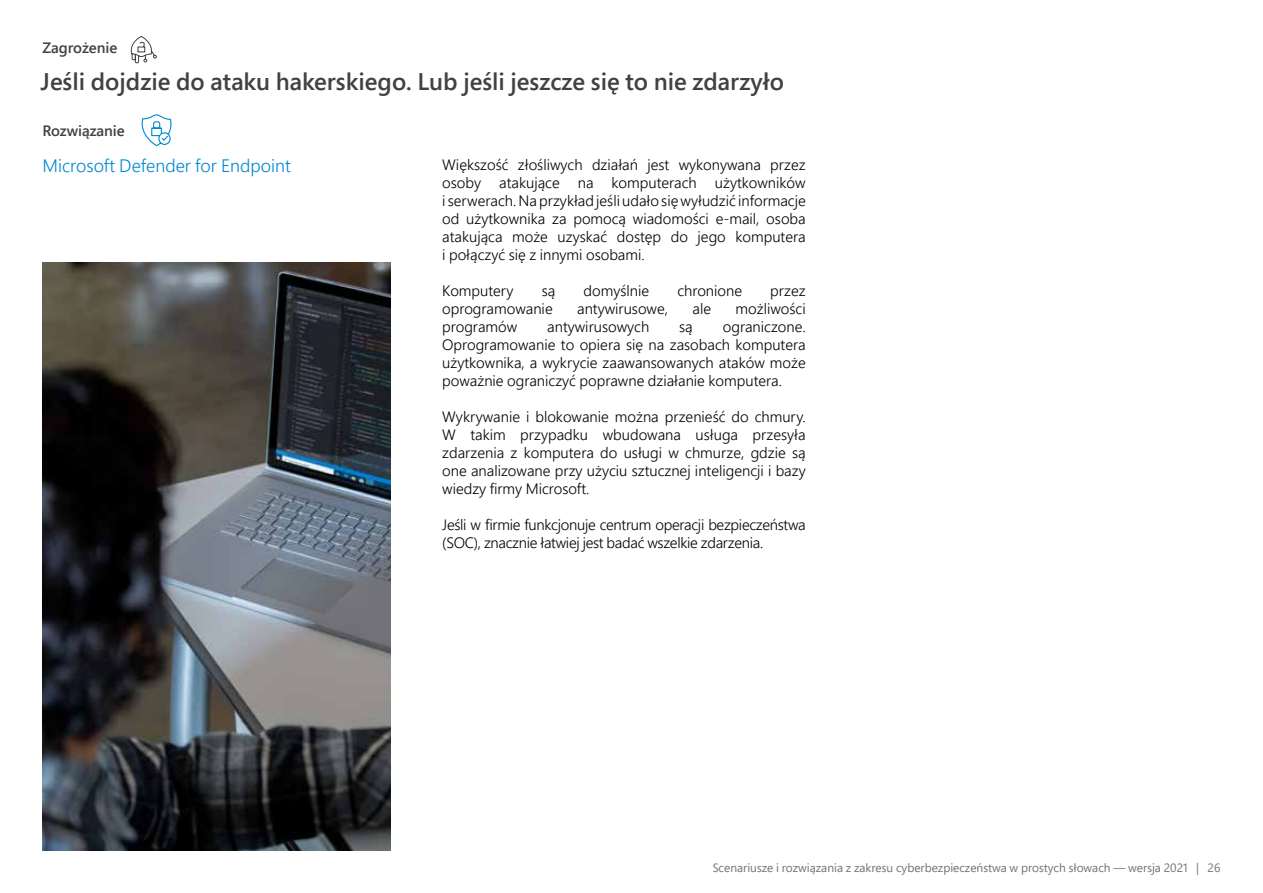
<style>
.page{position:relative;width:1263px;height:893px;background:#fff}
.page>*{position:absolute;margin:0;border:0;box-sizing:border-box;transform-origin:0 0}
.t1{font:600 24px "Segoe Pro";color:#414042}
.t2{font:300 18px "Segoe Pro";color:#0089cf}
.t3{font:300 15px/18px "Segoe Pro";color:#000;text-align:justify}
.t4{font:300 15px/18px "Segoe Pro";letter-spacing:-.02em;color:#000}
.t5{font:600 15px "Segoe Pro";color:#414042}
.t6{font:12px "Segoe Pro";color:#737373}
</style>
<div class="page">
<svg style="left:141px;top:114px;width:31px;height:33px"></svg>
<svg style="left:130px;top:36px;width:27px;height:28px"></svg>
<img style="left:43px;top:263px;width:347px;height:587px">
<p class="t5" style="left:43px;top:38px;width:76px">Zagrożenie</p>
<h1 class="t1" style="left:40px;top:65px;width:745px">Jeśli dojdzie do ataku hakerskiego. Lub jeśli jeszcze się to nie zdarzyło</h1>
<p class="t5" style="left:43px;top:121px;width:84px">Rozwiązanie</p>
<p class="t2" style="left:43px;top:153px;width:250px">Microsoft Defender for Endpoint</p>
<p class="t3" style="left:442px;top:155px;width:365px">Większość złośliwych działań jest wykonywana przez osoby atakujące na komputerach użytkowników i serwerach. Na przykład jeśli udało się wyłudzić informacje od użytkownika za pomocą wiadomości e-mail, osoba atakująca może uzyskać dostęp do jego komputera i połączyć się z innymi osobami.</p>
<p class="t3" style="left:442px;top:281px;width:73px">Komputery</p>
<p class="t3" style="left:542px;top:281px;width:15px">są</p>
<p class="t3" style="left:584px;top:281px;width:67px">domyślnie</p>
<p class="t3" style="left:677px;top:281px;width:66px">chronione</p>
<p class="t3" style="left:770px;top:281px;width:37px">przez</p>
<p class="t3" style="left:442px;top:299px;width:112px">oprogramowanie</p>
<p class="t3" style="left:577px;top:299px;width:92px">antywirusowe,</p>
<p class="t3" style="left:692px;top:299px;width:20px">ale</p>
<p class="t3" style="left:735px;top:299px;width:72px">możliwości</p>
<p class="t3" style="left:442px;top:317px;width:77px">programów</p>
<p class="t3" style="left:547px;top:317px;width:104px">antywirusowych</p>
<p class="t3" style="left:679px;top:317px;width:15px">są</p>
<p class="t3" style="left:442px;top:317px;width:365px;text-indent:280px">ograniczone.<br>Oprogramowanie to opiera się na zasobach komputera użytkownika, a wykrycie zaawansowanych ataków może poważnie ograniczyć poprawne działanie komputera.</p>
<p class="t3" style="left:442px;top:407px;width:365px">Wykrywanie i blokowanie można przenieść do chmury.<br>W takim przypadku wbudowana usługa przesyła zdarzenia z komputera do usługi w chmurze, gdzie są one analizowane przy użyciu sztucznej inteligencji i bazy wiedzy firmy Microsoft.</p>
<p class="t4" style="left:442px;top:515px;width:365px">Jeśli w firmie funkcjonuje centrum operacji bezpieczeństwa (SOC), znacznie łatwiej jest badać wszelkie zdarzenia.</p>
<p class="t6" style="left:713px;top:860px;width:509px">Scenariusze i rozwiązania z zakresu cyberbezpieczeństwa w prostych słowach — wersja 2021 | 26</p>
</div>
